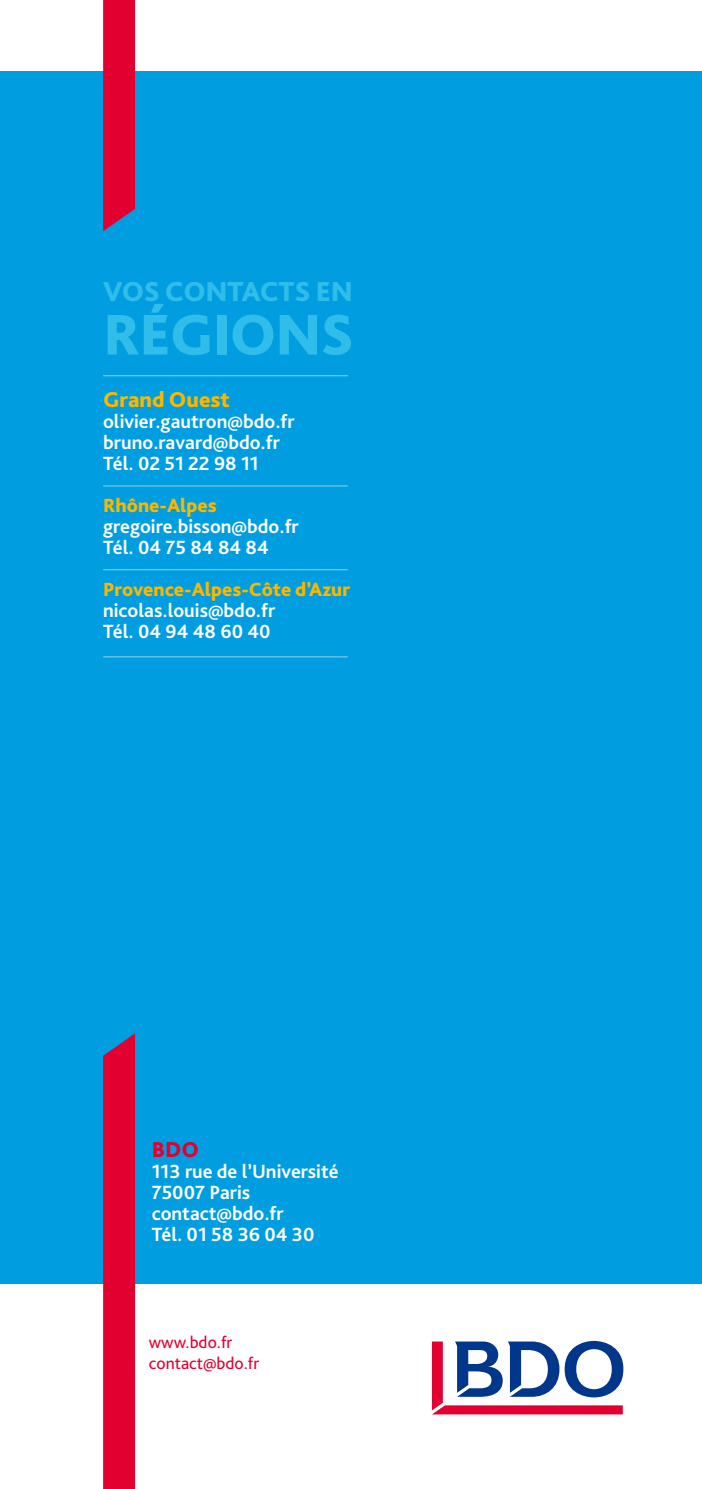
<style>
.page{position:relative;width:702px;height:1489px;background:#fff}
.page>*{position:absolute;margin:0;border:0;box-sizing:border-box;transform-origin:0 0}
.t1{font:800 60px "Bliss Pro";letter-spacing:-.02em;color:#30bdea}
.t2{font:800 28.75px "Bliss Pro";letter-spacing:-.01em;color:#30bdea}
.t3{font:800 22.5px "Bliss Pro";color:#fab700}
.t4{font:800 22.5px "Bliss Pro";color:#e20030}
.t5{font:700 20px/21px "Bliss Pro";color:#fff}
.t6{font:800 20px "Bliss Pro";color:#fab700}
.t7{font:17.5px/21px "Bliss Pro";color:#e20030}
</style>
<div class="page">
<div style="left:0;top:71px;width:702px;height:1212px;background:#009ee0"></div>
<svg style="left:103px;top:0;width:32px;height:231px;background:#d60839"></svg>
<div style="left:103px;top:1033px;width:32px;height:455px;background:#e20030"></div>
<hr style="left:103px;top:375px;width:245px;height:1px;background:#75c9e0">
<hr style="left:103px;top:485px;width:245px;height:1px;background:#75c9e0">
<hr style="left:103px;top:569px;width:245px;height:1px;background:#75c9e0">
<hr style="left:103px;top:656px;width:245px;height:1px;background:#75c9e0">
<svg style="left:432px;top:1340px;width:191px;height:74px"></svg>
<h2 class="t2" style="left:103px;top:273px;width:251px">VOS CONTACTS EN</h2>
<h1 class="t1" style="left:103px;top:297px;width:252px">RÉGIONS</h1>
<p class="t3" style="left:103px;top:386px;width:128px">Grand Ouest</p>
<p class="t5" style="left:103px;top:410px;width:193px">olivier.gautron@bdo.fr bruno.ravard@bdo.fr<br>Tél. 02 51 22 98 11</p>
<p class="t6" style="left:103px;top:493px;width:115px">Rhône-Alpes</p>
<p class="t5" style="left:103px;top:515px;width:197px">gregoire.bisson@bdo.fr<br>Tél. 04 75 84 84 84</p>
<p class="t6" style="left:103px;top:577px;width:248px">Provence-Alpes-Côte d’Azur</p>
<p class="t5" style="left:103px;top:599px;width:174px">nicolas.louis@bdo.fr<br>Tél. 04 94 48 60 40</p>
<p class="t4" style="left:152px;top:1135px;width:49px">BDO</p>
<p class="t5" style="left:152px;top:1160px;width:188px">113 rue de l’Université<br>75007 Paris contact@bdo.fr<br>Tél. 01 58 36 04 30</p>
<p class="t7" style="left:149px;top:1330px;width:112px">www.bdo.fr contact@bdo.fr</p>
</div>
